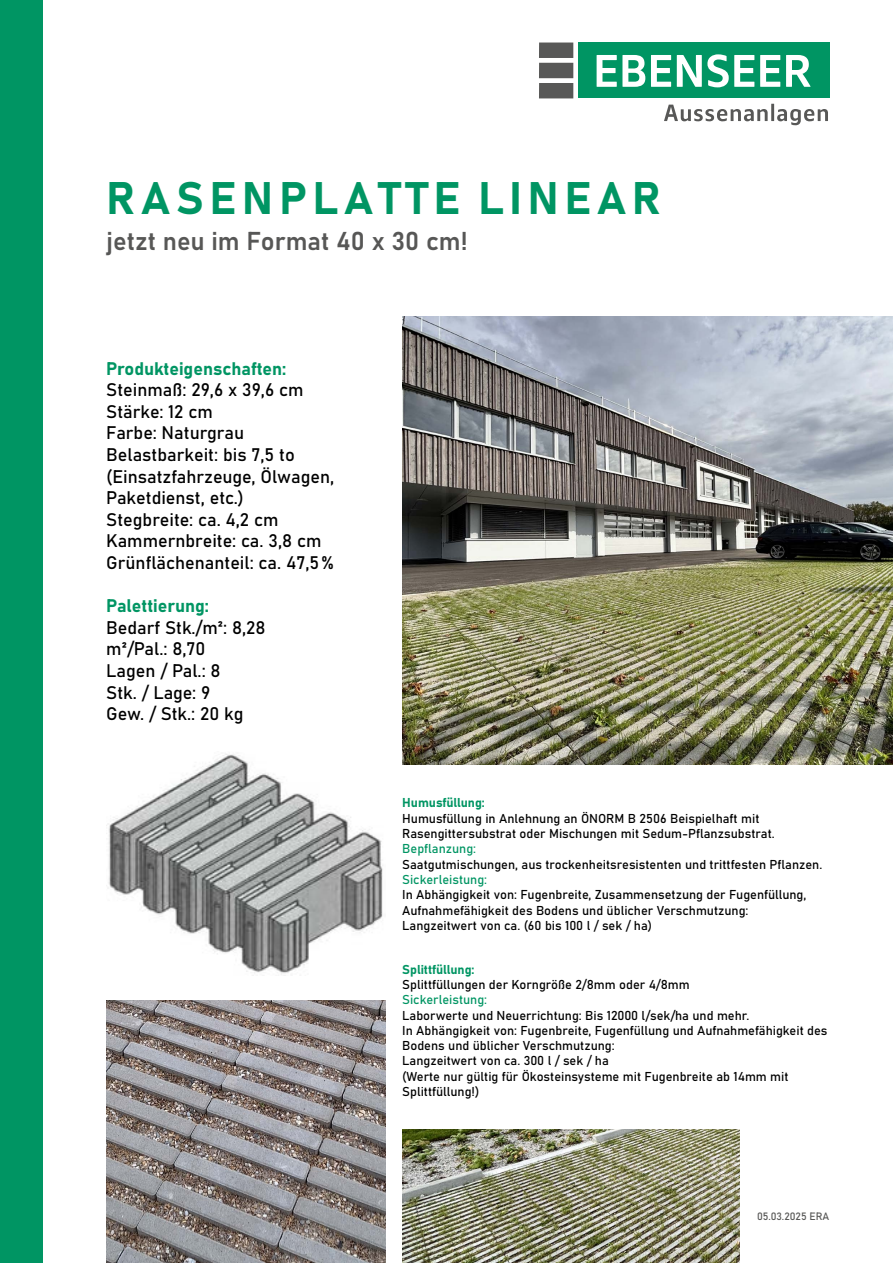
<style>
.page{position:relative;width:893px;height:1263px;background:#fff}
.page>*{position:absolute;margin:0;border:0;box-sizing:border-box;transform-origin:0 0}
.t1{font:45px "Bahnschrift";letter-spacing:.125em;color:#009563}
.t2{font:25.5px "Bahnschrift";color:#575756}
.t3{font:18px/21.6px "Bahnschrift";color:#000}
.t4{font:18px "Bahnschrift";color:#009563}
.t5{font:12.75px/15.3px "Bahnschrift";color:#000}
.t6{font:12.75px "Bahnschrift";color:#009563}
.t7{font:10.5px "Bahnschrift";color:#575756}
</style>
<div class="page">
<img style="left:402px;top:316px;width:491px;height:448px">
<div style="left:0;top:0;width:43px;height:1263px;background:#009563"></div>
<div style="left:539px;top:63px;width:34px;height:15px;background:#585857"></div>
<div style="left:539px;top:43px;width:34px;height:15px;background:#585857"></div>
<div style="left:539px;top:83px;width:34px;height:15px;background:#585857"></div>
<div style="left:578px;top:43px;width:251px;height:55px;background:#009563"></div>
<svg style="left:597px;top:54px;width:214px;height:33px"></svg>
<svg style="left:664px;top:105px;width:104px;height:16px"></svg>
<hr style="left:771px;top:104px;width:3px;height:17px;background:#585857">
<svg style="left:777px;top:109px;width:51px;height:16px"></svg>
<img style="left:106px;top:753px;width:277px;height:222px">
<div style="left:276px;top:676px;width:97px;height:100px;background:#fff"></div>
<div style="left:89px;top:954px;width:125px;height:100px;background:#fff"></div>
<img style="left:106px;top:1001px;width:279px;height:262px">
<img style="left:402px;top:1129px;width:338px;height:134px">
<h1 class="t1" style="left:106px;top:164px;width:556px">RASENPLATTE LINEAR</h1>
<h2 class="t2" style="left:106px;top:222px;width:363px">jetzt neu im Format 40 x 30 cm!</h2>
<h3 class="t4" style="left:106px;top:355px;width:182px">Produkteigenschaften:</h3>
<h3 class="t3" style="left:106px;top:378px;width:229px">Steinmaß: 29,6 x 39,6 cm<br>Stärke: 12 cm<br>Farbe: Naturgrau<br>Belastbarkeit: bis 7,5 to (Einsatzfahrzeuge, Ölwagen,<br>Paketdienst, etc.)<br>Stegbreite: ca. 4,2 cm<br>Kammernbreite: ca. 3,8 cm<br>Grünflächenanteil: ca. 47,5%</h3>
<h3 class="t4" style="left:106px;top:592px;width:104px">Palettierung:</h3>
<h3 class="t3" style="left:106px;top:615px;width:161px">Bedarf Stk./m²: 8,28 m²/Pal.: 8,70<br>Lagen / Pal.: 8<br>Stk. / Lage: 9<br>Gew. / Stk.: 20 kg</h3>
<p class="t6" style="left:402px;top:793px;width:84px">Humusfüllung:</p>
<p class="t5" style="left:402px;top:810px;width:374px">Humusfüllung in Anlehnung an ÖNORM B 2506 Beispielhaft mit<br>Rasengittersubstrat oder Mischungen mit Sedum-Pflanzsubstrat.</p>
<p class="t6" style="left:402px;top:839px;width:75px">Bepflanzung:</p>
<p class="t5" style="left:402px;top:855px;width:421px">Saatgutmischungen, aus trockenheitsresistenten und trittfesten Pflanzen.</p>
<p class="t6" style="left:402px;top:870px;width:86px">Sickerleistung:</p>
<p class="t5" style="left:402px;top:886px;width:406px">In Abhängigkeit von: Fugenbreite, Zusammensetzung der Fugenfüllung,<br>Aufnahmefähigkeit des Bodens und üblicher Verschmutzung:<br>Langzeitwert von ca. (60 bis 100 l / sek / ha)</p>
<p class="t6" style="left:402px;top:959px;width:74px">Splittfüllung:</p>
<p class="t5" style="left:402px;top:976px;width:289px">Splittfüllungen der Korngröße 2/8mm oder 4/8mm</p>
<p class="t6" style="left:402px;top:990px;width:86px">Sickerleistung:</p>
<p class="t5" style="left:402px;top:1006px;width:427px">Laborwerte und Neuerrichtung: Bis 12000 l/sek/ha und mehr.<br>In Abhängigkeit von: Fugenbreite, Fugenfüllung und Aufnahmefähigkeit des Bodens und üblicher Verschmutzung:<br>Langzeitwert von ca. 300 l / sek / ha<br>(Werte nur gültig für Ökosteinsysteme mit Fugenbreite ab 14mm mit Splittfüllung!)</p>
<p class="t7" style="left:757px;top:1209px;width:74px">05.03.2025 ERA</p>
</div>
